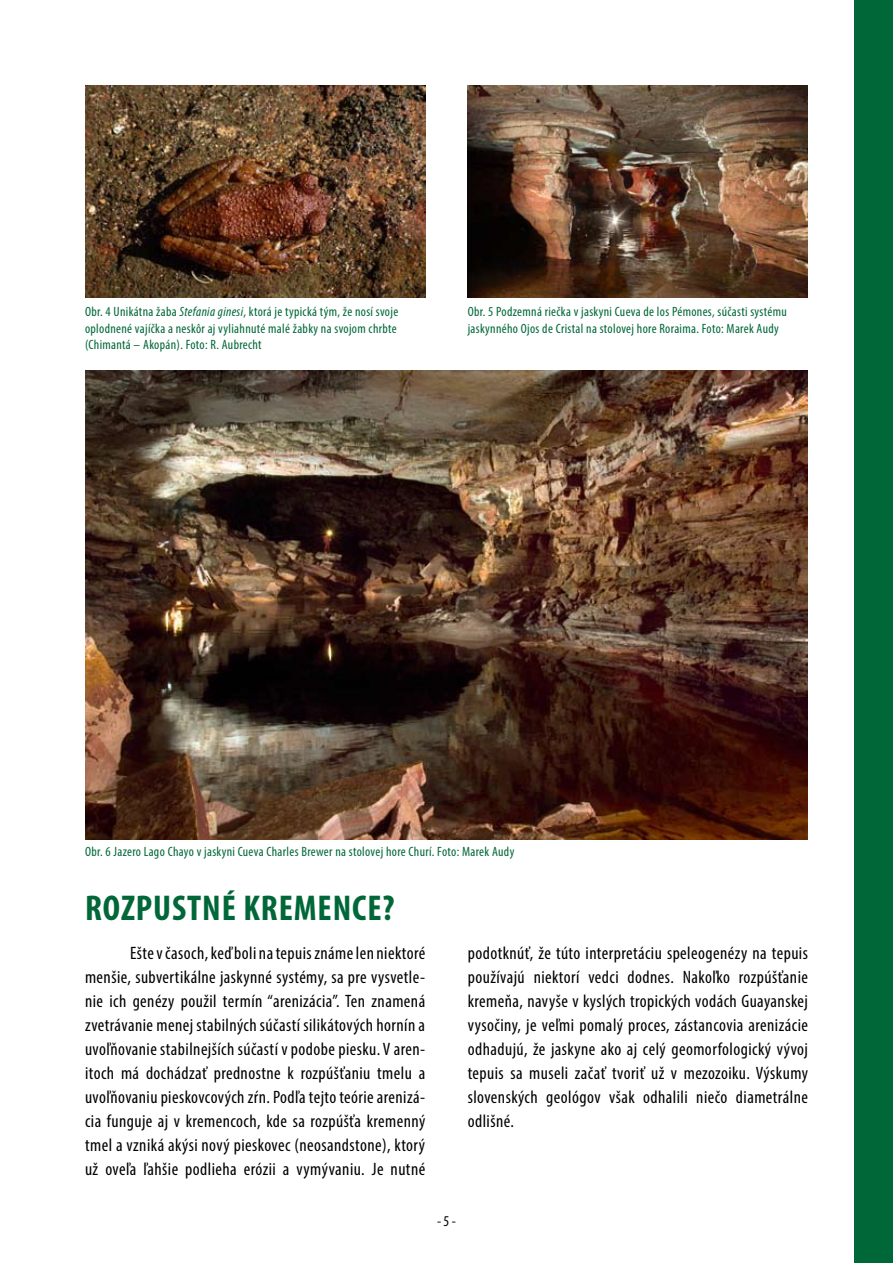
<style>
.page{position:relative;width:893px;height:1263px;background:#fff}
.page>*{position:absolute;margin:0;border:0;box-sizing:border-box;transform-origin:0 0}
.t1{font:700 condensed 36px "Myriad Pro";letter-spacing:.025em;color:#006738}
.t2{font:condensed 18px/24px "Myriad Pro";letter-spacing:.025em;color:#000;text-align:justify}
.t3{font:condensed 15px "Myriad Pro";color:#000}
.t4{font:condensed 13.5px/16.2px "Myriad Pro";letter-spacing:.025em;color:#006738;text-align:justify}
.s1{font-style:italic}
</style>
<div class="page">
<div style="left:855px;top:0;width:38px;height:1263px;background:#006738"></div>
<img style="left:85px;top:85px;width:340px;height:213px">
<img style="left:468px;top:85px;width:340px;height:213px">
<img style="left:85px;top:370px;width:723px;height:470px">
<p class="t4" style="left:85px;top:304px;width:315px">Obr. 4 Unikátna žaba <span class="s1">Stefania ginesi</span>, ktorá je typická tým, že nosí svoje oplodnené vajíčka a neskôr aj vyliahnuté malé žabky na svojom chrbte (Chimantá – Akopán). Foto: R. Aubrecht</p>
<p class="t4" style="left:468px;top:304px;width:321px">Obr. 5 Podzemná riečka v jaskyni Cueva de los Pémones, súčasti systému jaskynného Ojos de Cristal na stolovej hore Roraima. Foto: Marek Audy</p>
<p class="t4" style="left:85px;top:844px;width:431px">Obr. 6 Jazero Lago Chayo v jaskyni Cueva Charles Brewer na stolovej hore Churí. Foto: Marek Audy</p>
<p class="t1" style="left:85px;top:885px;width:311px">ROZPUSTNÉ KREMENCE?</p>
<p class="t2" style="left:85px;top:941px;width:342px;text-indent:45px">Ešte včasoch, keď boli na tepuis známe len niektoré menšie, subvertikálne jaskynné systémy, sa pre vysvetle&shy;nie ich genézy použil termín “arenizácia”. Ten znamená zvetrávanie menej stabilných súčastí silikátových hornín a uvoľňovanie stabilnejších súčastí v podobe piesku. V aren&shy;itoch má dochádzať prednostne k rozpúšťaniu tmelu a uvoľňovaniu pieskovcových zŕn. Podľa tejto teórie arenizá&shy;cia funguje aj v kremencoch, kde sa rozpúšťa kremenný tmel a vzniká akýsi nový pieskovec (neosandstone), ktorý už oveľa ľahšie podlieha erózii a vymývaniu. Je nutné</p>
<p class="t2" style="left:468px;top:941px;width:342px">podotknúť, že túto interpretáciu speleogenézy na tepuis používajú niektorí vedci dodnes. Nakoľko rozpúšťanie kremeňa, navyše v kyslých tropických vodách Guayanskej vysočiny, je veľmi pomalý proces, zástancovia arenizácie odhadujú, že jaskyne ako aj celý geomorfologický vývoj tepuis sa museli začať tvoriť už v mezozoiku. Výskumy slovenských geológov však odhalili niečo diametrálne odlišné.</p>
<p class="t3" style="left:437px;top:1212px;width:20px">- 5 -</p>
</div>
